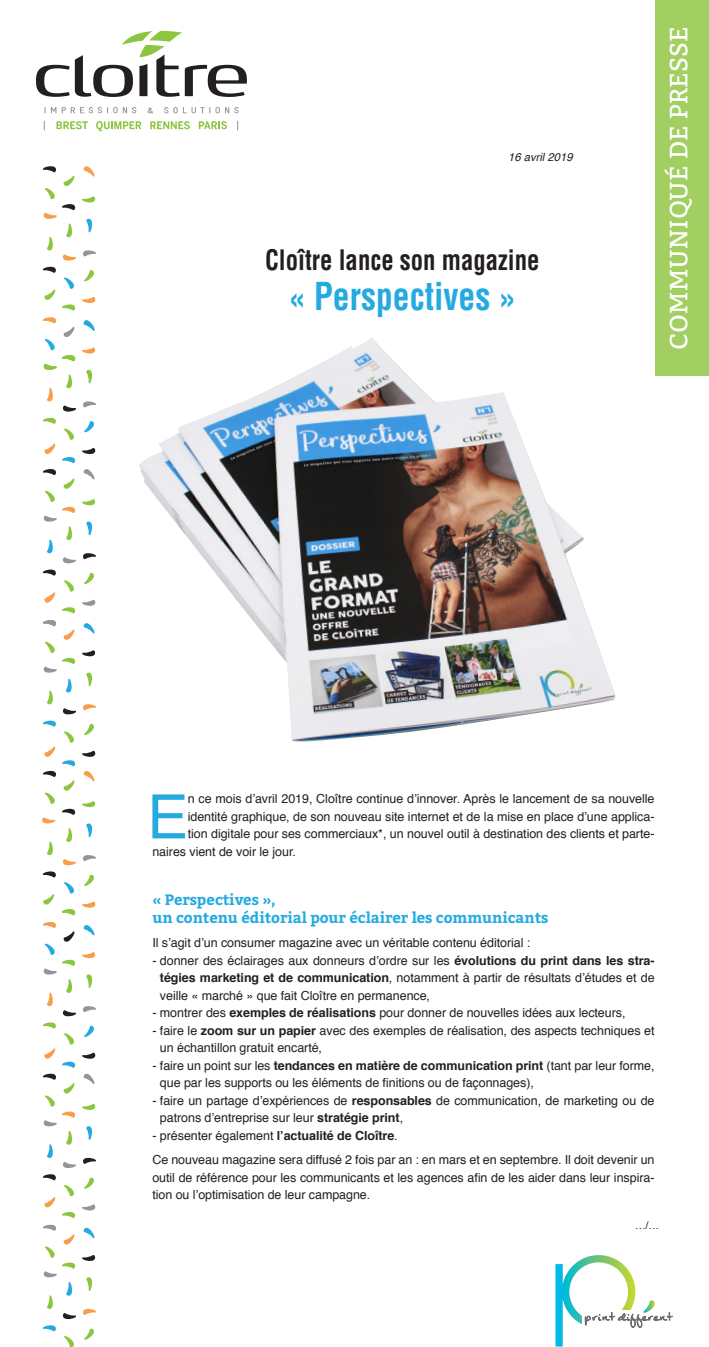
<style>
.page{position:relative;width:709px;height:1347px;background:#fff}
.page>*{position:absolute;margin:0;border:0;box-sizing:border-box;transform-origin:0 0}
.t1{font:61.25px "Helvetica";color:#24aae1}
.t2{font:700 condensed 37.5px "Helvetica";color:#24aae1;scale:.9 1}
.t3{font:700 condensed 27.5px "Helvetica";color:#231f20;scale:.9 1}
.t4{font:25px "Bitter";letter-spacing:.01em;color:#fff}
.t5{font:700 15px/17.5px "Bitter";letter-spacing:-.005em;color:#24aae1}
.t6{font:12.5px/17.5px "Helvetica";letter-spacing:-.005em;color:#231f20}
.t7{font:italic 11.25px "Helvetica";color:#231f20}
.t8{font:10.62px "Helvetica";color:#231f20}
.s1{font-weight:700}
</style>
<div class="page">
<svg style="left:44px;top:107px;width:12px;height:6px"></svg>
<svg style="left:62px;top:107px;width:22px;height:6px"></svg>
<svg style="left:89px;top:107px;width:47px;height:6px"></svg>
<svg style="left:148px;top:107px;width:5px;height:6px"></svg>
<svg style="left:164px;top:107px;width:75px;height:6px"></svg>
<svg style="left:36px;top:31px;width:211px;height:66px"></svg>
<svg style="left:56px;top:121px;width:32px;height:8px"></svg>
<svg style="left:96px;top:121px;width:45px;height:10px"></svg>
<svg style="left:150px;top:121px;width:40px;height:8px"></svg>
<svg style="left:199px;top:121px;width:28px;height:8px"></svg>
<svg style="left:555px;top:1255px;width:118px;height:91px"></svg>
<div style="left:656px;top:0;width:53px;height:376px;background:#a2cf62"></div>
<svg style="left:43px;top:1325px;width:13px;height:6px"></svg>
<svg style="left:64px;top:1336px;width:10px;height:10px"></svg>
<svg style="left:43px;top:1224px;width:33px;height:95px"></svg>
<svg style="left:43px;top:1174px;width:13px;height:6px"></svg>
<svg style="left:44px;top:1197px;width:11px;height:10px"></svg>
<svg style="left:64px;top:1185px;width:10px;height:11px"></svg>
<svg style="left:62px;top:1212px;width:13px;height:6px"></svg>
<svg style="left:84px;top:1177px;width:10px;height:11px"></svg>
<svg style="left:83px;top:1157px;width:13px;height:7px"></svg>
<svg style="left:86px;top:1126px;width:6px;height:13px"></svg>
<svg style="left:82px;top:1104px;width:13px;height:6px"></svg>
<svg style="left:84px;top:1073px;width:10px;height:11px"></svg>
<svg style="left:82px;top:1204px;width:13px;height:6px"></svg>
<svg style="left:84px;top:1328px;width:10px;height:11px"></svg>
<svg style="left:83px;top:1308px;width:13px;height:7px"></svg>
<svg style="left:86px;top:1277px;width:6px;height:13px"></svg>
<svg style="left:82px;top:1255px;width:13px;height:6px"></svg>
<svg style="left:84px;top:1227px;width:10px;height:11px"></svg>
<svg style="left:43px;top:1022px;width:33px;height:146px"></svg>
<svg style="left:43px;top:922px;width:33px;height:94px"></svg>
<svg style="left:45px;top:792px;width:10px;height:12px"></svg>
<svg style="left:42px;top:817px;width:13px;height:6px"></svg>
<svg style="left:47px;top:841px;width:6px;height:14px"></svg>
<svg style="left:43px;top:871px;width:13px;height:6px"></svg>
<svg style="left:43px;top:894px;width:11px;height:11px"></svg>
<svg style="left:64px;top:882px;width:10px;height:11px"></svg>
<svg style="left:63px;top:859px;width:13px;height:6px"></svg>
<svg style="left:62px;top:909px;width:13px;height:6px"></svg>
<svg style="left:66px;top:828px;width:6px;height:14px"></svg>
<svg style="left:62px;top:808px;width:13px;height:7px"></svg>
<svg style="left:64px;top:780px;width:10px;height:11px"></svg>
<svg style="left:43px;top:771px;width:13px;height:6px"></svg>
<svg style="left:84px;top:874px;width:10px;height:12px"></svg>
<svg style="left:83px;top:855px;width:13px;height:6px"></svg>
<svg style="left:86px;top:823px;width:6px;height:14px"></svg>
<svg style="left:82px;top:801px;width:13px;height:6px"></svg>
<svg style="left:84px;top:771px;width:10px;height:10px"></svg>
<svg style="left:82px;top:901px;width:13px;height:6px"></svg>
<svg style="left:84px;top:1025px;width:10px;height:12px"></svg>
<svg style="left:83px;top:1006px;width:13px;height:6px"></svg>
<svg style="left:86px;top:974px;width:6px;height:14px"></svg>
<svg style="left:82px;top:952px;width:13px;height:6px"></svg>
<svg style="left:84px;top:925px;width:10px;height:10px"></svg>
<svg style="left:82px;top:1052px;width:13px;height:6px"></svg>
<svg style="left:47px;top:690px;width:6px;height:14px"></svg>
<svg style="left:43px;top:720px;width:13px;height:7px"></svg>
<svg style="left:44px;top:746px;width:11px;height:11px"></svg>
<svg style="left:64px;top:731px;width:10px;height:11px"></svg>
<svg style="left:63px;top:708px;width:13px;height:6px"></svg>
<svg style="left:43px;top:620px;width:32px;height:52px"></svg>
<svg style="left:43px;top:569px;width:13px;height:7px"></svg>
<svg style="left:44px;top:592px;width:11px;height:11px"></svg>
<svg style="left:64px;top:580px;width:10px;height:11px"></svg>
<svg style="left:62px;top:607px;width:13px;height:6px"></svg>
<svg style="left:62px;top:457px;width:13px;height:6px"></svg>
<svg style="left:43px;top:469px;width:33px;height:94px"></svg>
<svg style="left:84px;top:573px;width:10px;height:11px"></svg>
<svg style="left:83px;top:553px;width:13px;height:6px"></svg>
<svg style="left:86px;top:521px;width:6px;height:14px"></svg>
<svg style="left:82px;top:499px;width:13px;height:6px"></svg>
<svg style="left:84px;top:469px;width:10px;height:10px"></svg>
<svg style="left:82px;top:599px;width:13px;height:7px"></svg>
<svg style="left:84px;top:724px;width:10px;height:11px"></svg>
<svg style="left:83px;top:704px;width:13px;height:6px"></svg>
<svg style="left:86px;top:672px;width:6px;height:14px"></svg>
<svg style="left:82px;top:650px;width:13px;height:6px"></svg>
<svg style="left:84px;top:623px;width:10px;height:10px"></svg>
<svg style="left:82px;top:750px;width:13px;height:7px"></svg>
<svg style="left:43px;top:418px;width:13px;height:6px"></svg>
<svg style="left:44px;top:443px;width:11px;height:11px"></svg>
<svg style="left:64px;top:428px;width:10px;height:12px"></svg>
<svg style="left:43px;top:317px;width:33px;height:94px"></svg>
<svg style="left:43px;top:267px;width:13px;height:6px"></svg>
<svg style="left:44px;top:289px;width:11px;height:11px"></svg>
<svg style="left:64px;top:277px;width:10px;height:12px"></svg>
<svg style="left:62px;top:304px;width:13px;height:7px"></svg>
<svg style="left:43px;top:166px;width:33px;height:94px"></svg>
<svg style="left:84px;top:270px;width:10px;height:11px"></svg>
<svg style="left:83px;top:250px;width:13px;height:6px"></svg>
<svg style="left:86px;top:219px;width:6px;height:13px"></svg>
<svg style="left:82px;top:196px;width:13px;height:6px"></svg>
<svg style="left:84px;top:166px;width:10px;height:11px"></svg>
<svg style="left:82px;top:297px;width:13px;height:6px"></svg>
<svg style="left:84px;top:421px;width:10px;height:11px"></svg>
<svg style="left:83px;top:401px;width:13px;height:6px"></svg>
<svg style="left:86px;top:370px;width:6px;height:13px"></svg>
<svg style="left:82px;top:347px;width:13px;height:6px"></svg>
<svg style="left:84px;top:320px;width:10px;height:11px"></svg>
<svg style="left:82px;top:448px;width:13px;height:6px"></svg>
<svg style="left:62px;top:760px;width:13px;height:6px"></svg>
<svg style="left:66px;top:678px;width:6px;height:14px"></svg>
<img style="left:139px;top:338px;width:477px;height:404px">
<p class="t7" style="left:508px;top:148px;width:66px">16 avril 2019</p>
<h3 class="t3" style="left:265px;top:243px;width:306px">Cloître lance son magazine</h3>
<h2 class="t2" style="left:289px;top:273px;width:254px">« Perspectives »</h2>
<h3 class="t4" style="left:663px;top:349px;width:324px;rotate:-90deg">COMMUNIQUÉ DE PRESSE</h3>
<h1 class="t1" style="left:147px;top:769px;width:42px">E</h1>
<p class="t6" style="left:188px;top:790px;width:468px">n ce mois d’avril 2019, Cloître continue d’innover. Après le lancement de sa nouvelle</p>
<p class="t6" style="left:188px;top:808px;width:468px">identité graphique, de son nouveau site internet et de la mise en place d’une applica-</p>
<p class="t6" style="left:188px;top:825px;width:468px">tion digitale pour ses commerciaux*, un nouvel outil à destination des clients et parte-</p>
<p class="t6" style="left:152px;top:843px;width:145px">naires vient de voir le jour.</p>
<p class="t5" style="left:152px;top:891px;width:397px">« Perspectives »,<br>un contenu éditorial pour éclairer les communicants</p>
<p class="t6" style="left:152px;top:934px;width:379px">Il s’agit d’un consumer magazine avec un véritable contenu éditorial :</p>
<p class="t6" style="left:160px;top:952px;width:496px;text-align:justify;text-indent:-8px">- donner des éclairages aux donneurs d’ordre sur les <span class="s1">évolutions du print dans les stra&shy;tégies marketing et de communication</span>, notamment à partir de résultats d’études et de veille « marché » que fait Cloître en permanence,</p>
<p class="t6" style="left:152px;top:1004px;width:474px">- montrer des <span class="s1">exemples de réalisations</span> pour donner de nouvelles idées aux lecteurs,</p>
<p class="t6" style="left:160px;top:1022px;width:496px;text-indent:-7px">- faire le <span class="s1">zoom sur un papier</span> avec des exemples de réalisation, des aspects techniques et un échantillon gratuit encarté,</p>
<p class="t6" style="left:160px;top:1057px;width:496px;text-indent:-8px">- faire un point sur les <span class="s1">tendances en matière de communication print</span> (tant par leur forme, que par les supports ou les éléments de finitions ou de façonnages),</p>
<p class="t6" style="left:160px;top:1092px;width:496px;text-indent:-8px">- faire un partage d’expériences de <span class="s1">responsables</span> de communication, de marketing ou de patrons d’entreprise sur leur <span class="s1">stratégie print</span>,</p>
<p class="t6" style="left:152px;top:1123px;width:503px;line-height:24.6px">- présenter également <span class="s1">l’actualité de Cloître</span>.<br>Ce nouveau magazine sera diffusé 2 fois par an : en mars et en septembre. Il doit devenir un</p>
<p class="t6" style="left:152px;top:1169px;width:503px">outil de référence pour les communicants et les agences afin de les aider dans leur inspira&shy;tion ou l’optimisation de leur campagne.</p>
<p class="t8" style="left:635px;top:1217px;width:26px">…/…</p>
</div>
